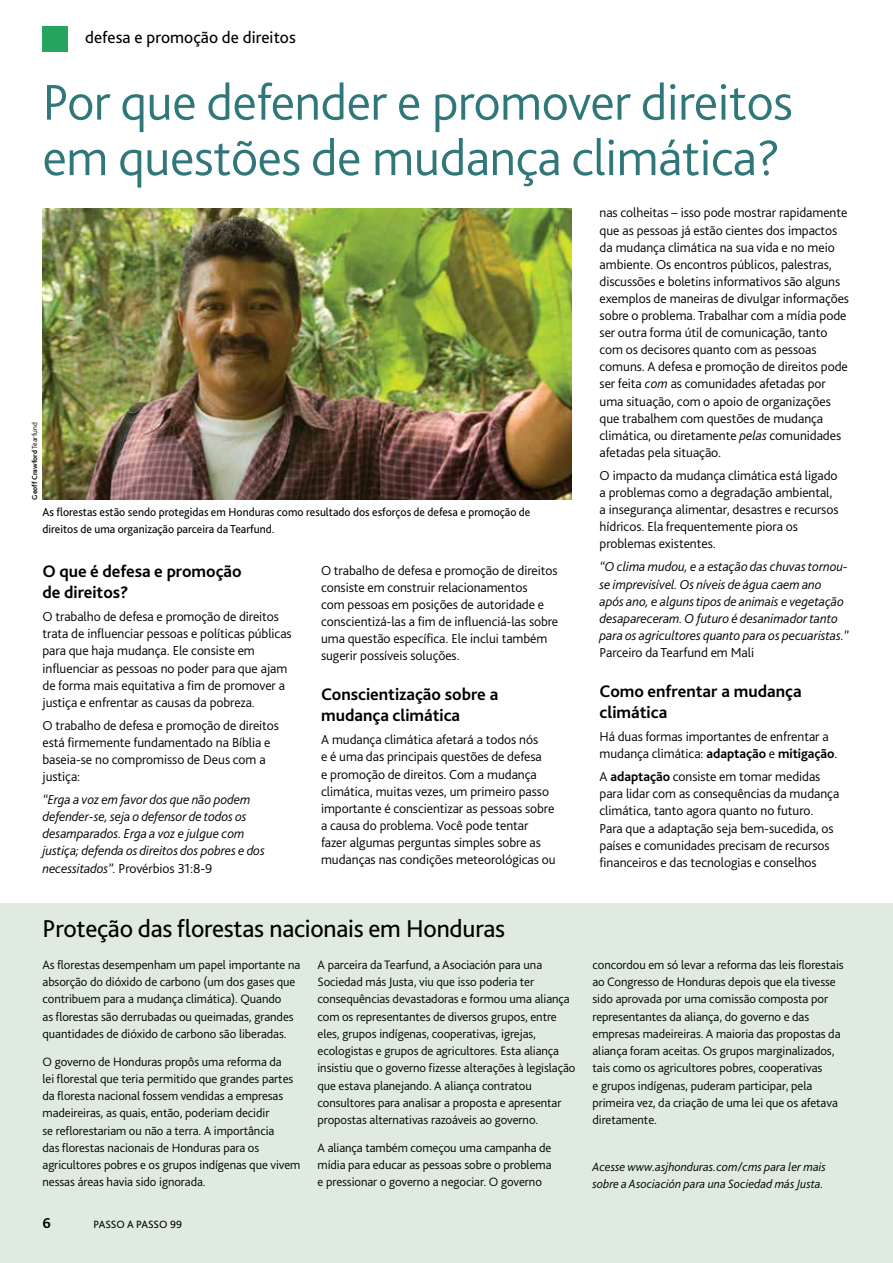
<style>
.page{position:relative;width:893px;height:1263px;background:#fff}
.page>*{position:absolute;margin:0;border:0;box-sizing:border-box;transform-origin:0 0}
.t1{font:300 52.5px/55.5px "Bliss Pro";letter-spacing:-.01em;color:#307779}
.t2{font:25.5px "Bliss Pro";letter-spacing:-.01em;color:#000}
.t3{font:700 17.55px/21px "Bliss Pro";color:#000}
.t4{font:17.25px "Bliss Pro";letter-spacing:.005em;color:#000}
.t5{font:700 15px "Bliss Pro";color:#000}
.t6{font:300 13.65px/17.1px "Bliss Pro";letter-spacing:-.005em;color:#000}
.t7{font:italic 300 13.65px/17.1px "Bliss Pro";letter-spacing:-.005em;color:#000}
.t8{font:300 12.75px/17.2px "Bliss Pro";letter-spacing:-.005em;color:#000}
.t9{font:italic 300 12.6px/16.5px "Bliss Pro";color:#000}
.t10{font:12px/16.5px "Bliss Pro";color:#000}
.t11{font:11.1px "Bliss Pro";color:#000}
.t12{font:700 7.5px "Bliss Pro";color:#000}
.s1{font-weight:300}
.s2{font-style:normal}
.s3{font-style:italic}
.s4{font-weight:700}
</style>
<div class="page">
<div style="left:0;top:904px;width:893px;height:359px;background:#dfebdf"></div>
<div style="left:43px;top:26px;width:25px;height:25px;background:#25a55e"></div>
<img style="left:43px;top:208px;width:529px;height:292px">
<p class="t4" style="left:85px;top:26px;width:212px">defesa e promoção de direitos</p>
<h1 class="t1" style="left:43px;top:73px;width:752px">Por que defender e promover direitos em questões de mudança climática?</h1>
<p class="t12" style="left:30px;top:500px;width:78px;rotate:-90deg">Geoff Crawford <span class="s1">Tearfund</span></p>
<p class="t10" style="left:43px;top:503px;width:489px">As florestas estão sendo protegidas em Honduras como resultado dos esforços de defesa e promoção de direitos de uma organização parceira da Tearfund.</p>
<p class="t3" style="left:43px;top:560px;width:201px">O que é defesa e promoção de direitos?</p>
<p class="t6" style="left:43px;top:608px;width:251px">O trabalho de defesa e promoção de direitos trata de influenciar pessoas e políticas públicas para que haja mudança. Ele consiste em influenciar as pessoas no poder para que ajam de forma mais equitativa a fim de promover a justiça e enfrentar as causas da pobreza.</p>
<p class="t6" style="left:43px;top:716px;width:238px">O trabalho de defesa e promoção de direitos está firmemente fundamentado na Bíblia e baseia-se no compromisso de Deus com a justiça:</p>
<p class="t7" style="left:43px;top:791px;width:224px">“Erga a voz em favor dos que não podem defender-se, seja o defensor de todos os desamparados. Erga a voz e julgue com justiça; defenda os direitos dos pobres e dos necessitados”. <span class="s2">Provérbios 31:8-9</span></p>
<p class="t6" style="left:321px;top:561px;width:239px">O trabalho de defesa e promoção de direitos consiste em construir relacionamentos<br>com pessoas em posições de autoridade e conscientizá-las a fim de influenciá-las sobre uma questão específica. Ele inclui também sugerir possíveis soluções.</p>
<p class="t3" style="left:321px;top:683px;width:179px">Conscientização sobre a mudança climática</p>
<p class="t6" style="left:321px;top:731px;width:236px">A mudança climática afetará a todos nós<br>e é uma das principais questões de defesa<br>e promoção de direitos. Com a mudança climática, muitas vezes, um primeiro passo importante é conscientizar as pessoas sobre a causa do problema. Você pode tentar fazer algumas perguntas simples sobre as mudanças nas condições meteorológicas ou</p>
<p class="t6" style="left:600px;top:204px;width:251px">nas colheitas – isso pode mostrar rapidamente que as pessoas já estão cientes dos impactos da mudança climática na sua vida e no meio ambiente. Os encontros públicos, palestras, discussões e boletins informativos são alguns exemplos de maneiras de divulgar informações sobre o problema. Trabalhar com a mídia pode ser outra forma útil de comunicação, tanto com os decisores quanto com as pessoas comuns. A defesa e promoção de direitos pode ser feita <span class="s3">com</span> as comunidades afetadas por uma situação, com o apoio de organizações que trabalhem com questões de mudança climática, ou diretamente <span class="s3">pelas</span> comunidades afetadas pela situação.</p>
<p class="t6" style="left:600px;top:466px;width:240px">O impacto da mudança climática está ligado a problemas como a degradação ambiental, a insegurança alimentar, desastres e recursos hídricos. Ela frequentemente piora os problemas existentes.</p>
<p class="t7" style="left:600px;top:558px;width:251px">“O clima mudou, e a estação das chuvas tornou&shy;se imprevisível. Os níveis de água caem ano após ano, e alguns tipos de animais e vegetação desapareceram. O futuro é desanimador tanto para os agricultores quanto para os pecuaristas.”</p>
<p class="t6" style="left:600px;top:643px;width:156px">Parceiro da Tearfund em Mali</p>
<p class="t3" style="left:600px;top:680px;width:204px">Como enfrentar a mudança climática</p>
<p class="t6" style="left:600px;top:728px;width:240px">Há duas formas importantes de enfrentar a mudança climática: <span class="s4">adaptação</span> e <span class="s4">mitigação</span>.</p>
<p class="t6" style="left:600px;top:768px;width:241px">A <span class="s4">adaptação</span> consiste em tomar medidas para lidar com as consequências da mudança climática, tanto agora quanto no futuro.<br>Para que a adaptação seja bem-sucedida, os países e comunidades precisam de recursos financeiros e das tecnologias e conselhos</p>
<h2 class="t2" style="left:43px;top:913px;width:464px">Proteção das florestas nacionais em Honduras</h2>
<p class="t8" style="left:43px;top:955px;width:259px">As florestas desempenham um papel importante na absorção do dióxido de carbono (um dos gases que contribuem para a mudança climática). Quando<br>as florestas são derrubadas ou queimadas, grandes quantidades de dióxido de carbono são liberadas.</p>
<p class="t8" style="left:43px;top:1052px;width:259px">O governo de Honduras propôs uma reforma da<br>lei florestal que teria permitido que grandes partes da floresta nacional fossem vendidas a empresas madeireiras, as quais, então, poderiam decidir<br>se reflorestariam ou não a terra. A importância<br>das florestas nacionais de Honduras para os agricultores pobres e os grupos indígenas que vivem nessas áreas havia sido ignorada.</p>
<p class="t8" style="left:317px;top:955px;width:259px">A parceira da Tearfund, a Asociación para una Sociedad más Justa, viu que isso poderia ter consequências devastadoras e formou uma aliança com os representantes de diversos grupos, entre eles, grupos indígenas, cooperativas, igrejas, ecologistas e grupos de agricultores. Esta aliança insistiu que o governo fizesse alterações à legislação que estava planejando. A aliança contratou consultores para analisar a proposta e apresentar propostas alternativas razoáveis ao governo.</p>
<p class="t8" style="left:317px;top:1139px;width:236px;text-align:justify">A aliança também começou uma campanha de mídia para educar as pessoas sobre o problema e pressionar o governo a negociar. O governo</p>
<p class="t5" style="left:43px;top:1213px;width:10px">6</p>
<p class="t11" style="left:94px;top:1217px;width:90px">PASSO A PASSO 99</p>
<p class="t8" style="left:592px;top:955px;width:253px">concordou em só levar a reforma das leis florestais ao Congresso de Honduras depois que ela tivesse sido aprovada por uma comissão composta por representantes da aliança, do governo e das empresas madeireiras. A maioria das propostas da aliança foram aceitas. Os grupos marginalizados, tais como os agricultores pobres, cooperativas<br>e grupos indígenas, puderam participar, pela primeira vez, da criação de uma lei que os afetava diretamente.</p>
<p class="t9" style="left:592px;top:1158px;width:235px">Acesse www.asjhonduras.com/cms para ler mais sobre a Asociación para una Sociedad más Justa.</p>
</div>
